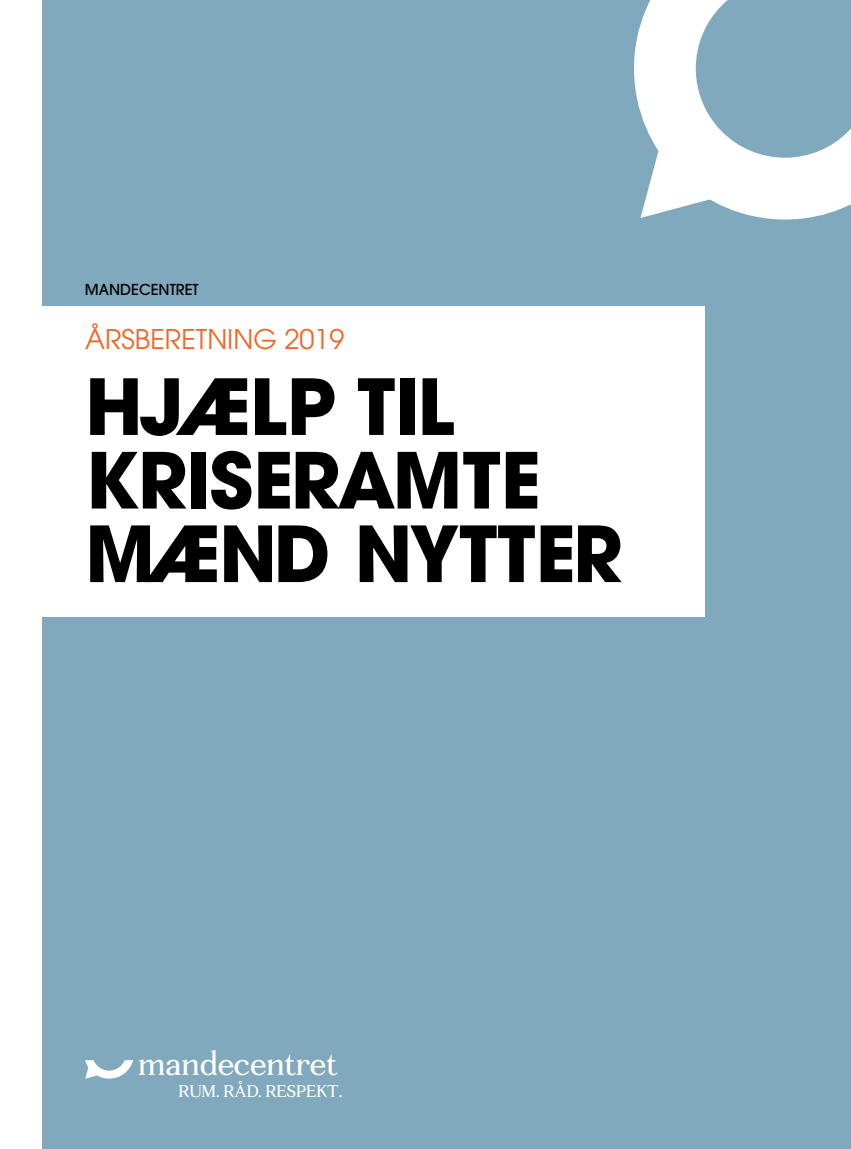
<style>
.page{position:relative;width:851px;height:1149px;background:#fff}
.page>*{position:absolute;margin:0;border:0;box-sizing:border-box;transform-origin:0 0}
.t1{font:700 76.5px/73.5px "Avant Garde";letter-spacing:-.02em;color:#000}
.t2{font:33.15px "Fortescue Pro";color:#fff}
.t3{font:27px "Avant Garde";color:#f26522}
.t4{font:16.65px "Fortescue Pro";color:#fff}
.t5{font:500 15px "Avant Garde";color:#000}
</style>
<div class="page">
<div style="left:43px;top:0;width:807px;height:1148px;background:#80a9bd"></div>
<div style="left:0;top:305px;width:704px;height:311px;background:#fff"></div>
<svg style="left:85px;top:1060px;width:48px;height:18px"></svg>
<svg style="left:634px;top:0;width:216px;height:219px"></svg>
<div style="left:776px;top:0;width:74px;height:26px;background:#80a9bd"></div>
<hr style="left:850px;top:0;width:1px;height:63px;background:#80a9bd">
<p class="t5" style="left:85px;top:280px;width:115px">MANDECENTRET</p>
<p class="t3" style="left:85px;top:323px;width:261px">ÅRSBERETNING 2019</p>
<p class="t1" style="left:85px;top:369px;width:539px">HJÆLP TIL<br>KRISERAMTE<br>MÆND NYTTER</p>
<p class="t2" style="left:138px;top:1039px;width:201px">mandecentret</p>
<p class="t4" style="left:178px;top:1078px;width:165px">RUM. RÅD. RESPEKT.</p>
</div>
